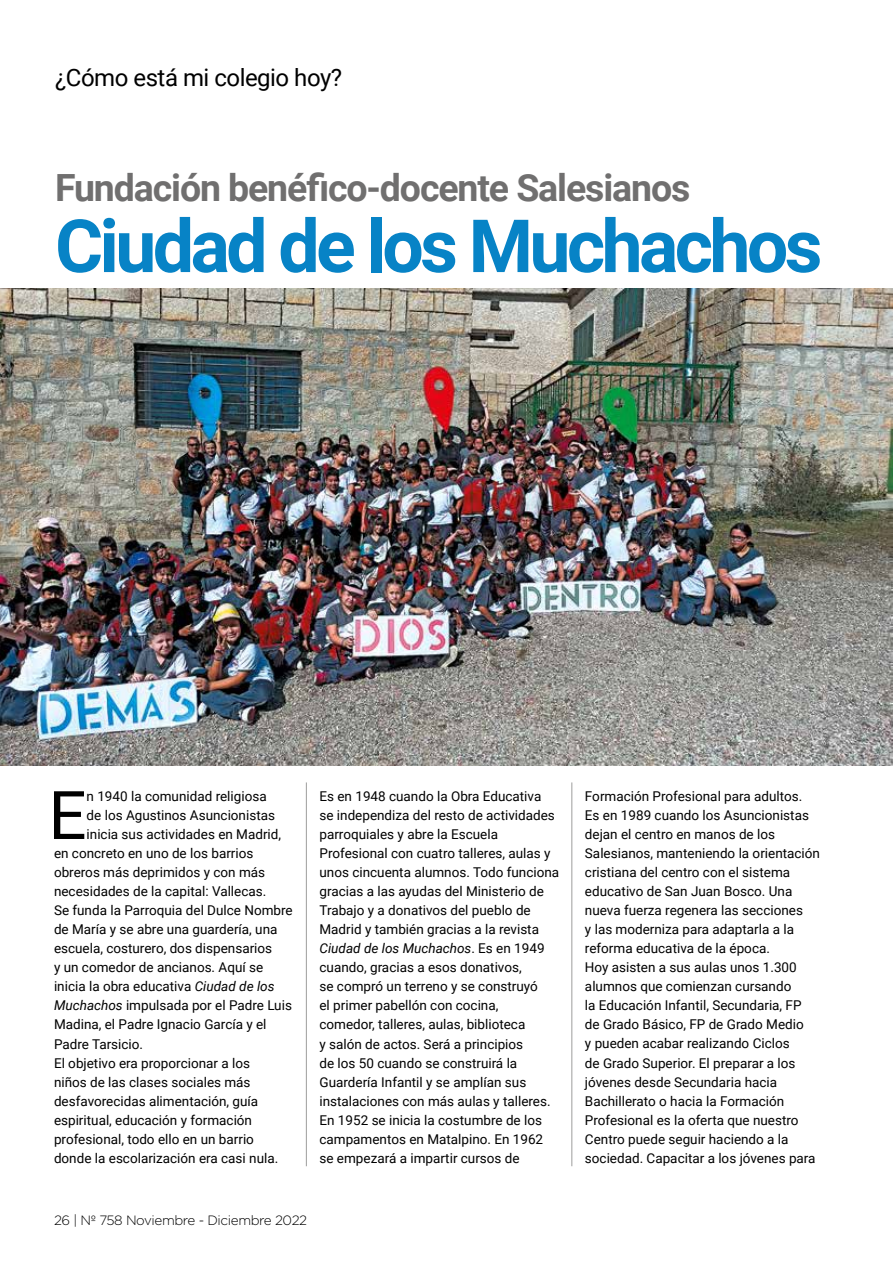
<style>
.page{position:relative;width:893px;height:1263px;background:#fff}
.page>*{position:absolute;margin:0;border:0;box-sizing:border-box;transform-origin:0 0}
.t1{font:700 73.5px "Roboto";letter-spacing:-.05em;color:#0783c6}
.t2{font:67.05px "Roboto";color:#000}
.t3{font:700 37.5px "Roboto";letter-spacing:-.03em;color:#706f6f}
.t4{font:24px "Roboto";letter-spacing:-.02em;color:#000}
.t5{font:13.5px/19px "Roboto";color:#000}
.t6{font:300 13.5px "Gotham";letter-spacing:-.03em;color:#000}
.s1{font-style:italic}
</style>
<div class="page">
<hr style="left:306px;top:782px;width:1px;height:384px;background:#9d9d9c">
<hr style="left:571px;top:782px;width:1px;height:384px;background:#9d9d9c">
<img style="left:0;top:288px;width:893px;height:477px">
<h3 class="t4" style="left:55px;top:61px;width:289px">¿Cómo está mi colegio hoy?</h3>
<h3 class="t3" style="left:55px;top:161px;width:637px">Fundación benéfico-docente Salesianos</h3>
<h1 class="t1" style="left:55px;top:194px;width:769px">Ciudad de los Muchachos</h1>
<h2 class="t2" style="left:48px;top:768px;width:40px">E</h2>
<p class="t5" style="left:87px;top:786px;width:182px">n 1940 la comunidad religiosa</p>
<p class="t5" style="left:87px;top:805px;width:190px">de los Agustinos Asuncionistas</p>
<p class="t5" style="left:87px;top:824px;width:196px">inicia sus actividades en Madrid,</p>
<p class="t5" style="left:54px;top:843px;width:201px">en concreto en uno de los barrios</p>
<p class="t5" style="left:54px;top:862px;width:213px">obreros más deprimidos y con más</p>
<p class="t5" style="left:54px;top:881px;width:214px">necesidades de la capital: Vallecas.</p>
<p class="t5" style="left:54px;top:900px;width:240px">Se funda la Parroquia del Dulce Nombre</p>
<p class="t5" style="left:54px;top:919px;width:225px">de María y se abre una guardería, una</p>
<p class="t5" style="left:54px;top:938px;width:220px">escuela, costurero, dos dispensarios</p>
<p class="t5" style="left:54px;top:957px;width:211px">y un comedor de ancianos. Aquí se</p>
<p class="t5" style="left:54px;top:976px;width:222px">inicia la obra educativa <span class="s1">Ciudad de los</span></p>
<p class="t5" style="left:54px;top:995px;width:239px"><span class="s1">Muchachos</span> impulsada por el Padre Luis</p>
<p class="t5" style="left:54px;top:1015px;width:214px">Madina, el Padre Ignacio García y el</p>
<p class="t5" style="left:54px;top:1034px;width:91px">Padre Tarsicio.</p>
<p class="t5" style="left:54px;top:1053px;width:198px">El objetivo era proporcionar a los</p>
<p class="t5" style="left:54px;top:1072px;width:198px">niños de las clases sociales más</p>
<p class="t5" style="left:54px;top:1091px;width:206px">desfavorecidas alimentación, guía</p>
<p class="t5" style="left:54px;top:1110px;width:200px">espiritual, educación y formación</p>
<p class="t5" style="left:54px;top:1129px;width:201px">profesional, todo ello en un barrio</p>
<p class="t5" style="left:54px;top:1148px;width:226px">donde la escolarización era casi nula.</p>
<p class="t5" style="left:319px;top:786px;width:241px">Es en 1948 cuando la Obra Educativa<br>se independiza del resto de actividades parroquiales y abre la Escuela Profesional con cuatro talleres, aulas y unos cincuenta alumnos. Todo funciona gracias a las ayudas del Ministerio de Trabajo y a donativos del pueblo de Madrid y también gracias a la revista <span class="s1">Ciudad de los Muchachos</span>. Es en 1949 cuando, gracias a esos donativos,<br>se compró un terreno y se construyó<br>el primer pabellón con cocina,<br>comedor, talleres, aulas, biblioteca<br>y salón de actos. Será a principios<br>de los 50 cuando se construirá la Guardería Infantil y se amplían sus instalaciones con más aulas y talleres.<br>En 1952 se inicia la costumbre de los campamentos en Matalpino. En 1962 se empezará a impartir cursos de</p>
<p class="t5" style="left:585px;top:786px;width:237px">Formación Profesional para adultos.<br>Es en 1989 cuando los Asuncionistas dejan el centro en manos de los Salesianos, manteniendo la orientación cristiana del centro con el sistema educativo de San Juan Bosco. Una nueva fuerza regenera las secciones<br>y las moderniza para adaptarla a la reforma educativa de la época.<br>Hoy asisten a sus aulas unos 1.300 alumnos que comienzan cursando<br>la Educación Infantil, Secundaria, FP<br>de Grado Básico, FP de Grado Medio<br>y pueden acabar realizando Ciclos<br>de Grado Superior. El preparar a los jóvenes desde Secundaria hacia Bachillerato o hacia la Formación Profesional es la oferta que nuestro Centro puede seguir haciendo a la sociedad. Capacitar a los jóvenes para</p>
<p class="t6" style="left:54px;top:1212px;width:255px">26 | Nº 758 Noviembre - Diciembre 2022</p>
</div>
